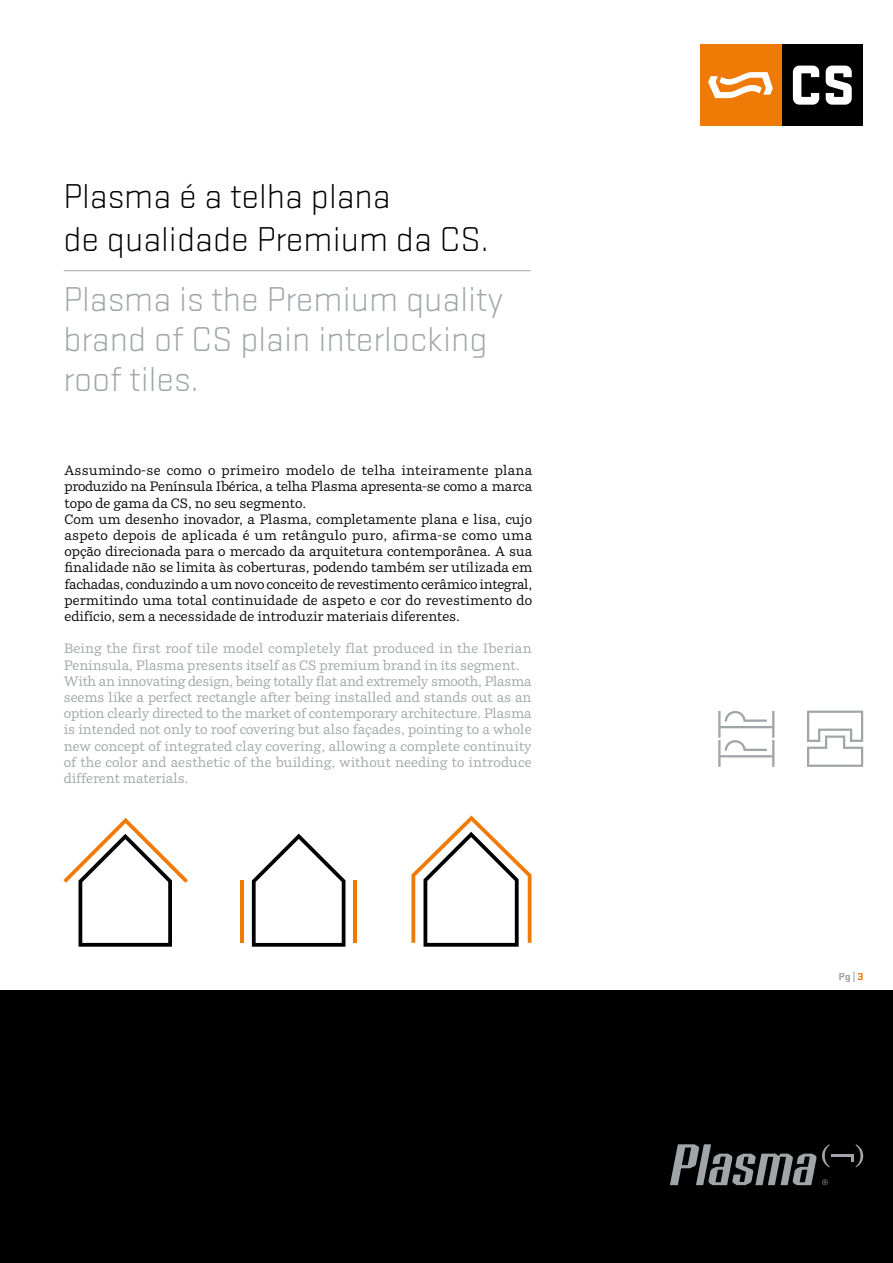
<style>
.page{position:relative;width:893px;height:1263px;background:#fff}
.page>*{position:absolute;margin:0;border:0;box-sizing:border-box;transform-origin:0 0}
.t1{font:300 35.85px/40px "Stratum 2";color:#a0a5a7}
.t2{font:300 35.85px/43px "Stratum 2";color:#000}
.t3{font:13.5px/16.2px "Parry";color:#000}
.t4{font:13.5px/16.2px "Parry";color:#a0a5a7}
.t5{font:500 10.5px "Stratum 2";color:#a0a5a7}
.s1{color:#ef7a06}
</style>
<div class="page">
<div style="left:781px;top:44px;width:82px;height:82px;background:#000"></div>
<svg style="left:793px;top:66px;width:26px;height:39px"></svg>
<svg style="left:826px;top:66px;width:26px;height:39px"></svg>
<div style="left:700px;top:44px;width:81px;height:82px;background:#ef7a06"></div>
<svg style="left:708px;top:72px;width:65px;height:26px"></svg>
<div style="left:0;top:990px;width:893px;height:273px;background:#000"></div>
<svg style="left:670px;top:1144px;width:160px;height:41px"></svg>
<hr style="left:831px;top:1154px;width:22px;height:2px;background:#a0a5a7">
<svg style="left:851px;top:1144px;width:12px;height:23px"></svg>
<hr style="left:64px;top:270px;width:467px;height:1px;background:#a0a5a7">
<svg style="left:411px;top:815px;width:120px;height:132px"></svg>
<svg style="left:252px;top:834px;width:93px;height:113px"></svg>
<hr style="left:353px;top:880px;width:4px;height:63px;background:#ef7a06">
<hr style="left:240px;top:880px;width:4px;height:63px;background:#ef7a06">
<svg style="left:63px;top:818px;width:125px;height:129px"></svg>
<svg style="left:718px;top:711px;width:56px;height:56px"></svg>
<svg style="left:807px;top:710px;width:56px;height:57px"></svg>
<h1 class="t2" style="left:63px;top:174px;width:427px">Plasma é a telha plana<br>de qualidade Premium da CS.</h1>
<h1 class="t1" style="left:63px;top:279px;width:442px">Plasma is the Premium quality brand of CS plain interlocking roof tiles.</h1>
<p class="t3" style="left:64px;top:462px;width:469px">Assumindo-se como o primeiro modelo de telha inteiramente plana produzido na Península Ibérica, a telha Plasma apresenta-se como a marca topo de gama da CS, no seu segmento.<br>Com um desenho inovador, a Plasma, completamente plana e lisa, cujo aspeto depois de aplicada é um retângulo puro, afirma-se como uma opção direcionada para o mercado da arquitetura contemporânea. A sua finalidade não se limita às coberturas, podendo também ser utilizada em fachadas, conduzindo a um novo conceito de revestimento cerâmico integral, permitindo uma total continuidade de aspeto e cor do revestimento do edifício, sem a necessidade de introduzir materiais diferentes.</p>
<p class="t4" style="left:64px;top:640px;width:469px">Being the first roof tile model completely flat produced in the Iberian Peninsula, Plasma presents itself as CS premium brand in its segment.<br>With an innovating design, being totally flat and extremely smooth, Plasma seems like a perfect rectangle after being installed and stands out as an option clearly directed to the market of contemporary architecture. Plasma is intended not only to roof covering but also façades, pointing to a whole new concept of integrated clay covering, allowing a complete continuity of the color and aesthetic of the building, without needing to introduce different materials.</p>
<p class="t5" style="left:839px;top:970px;width:26px">Pg | <span class="s1">3</span></p>
</div>
